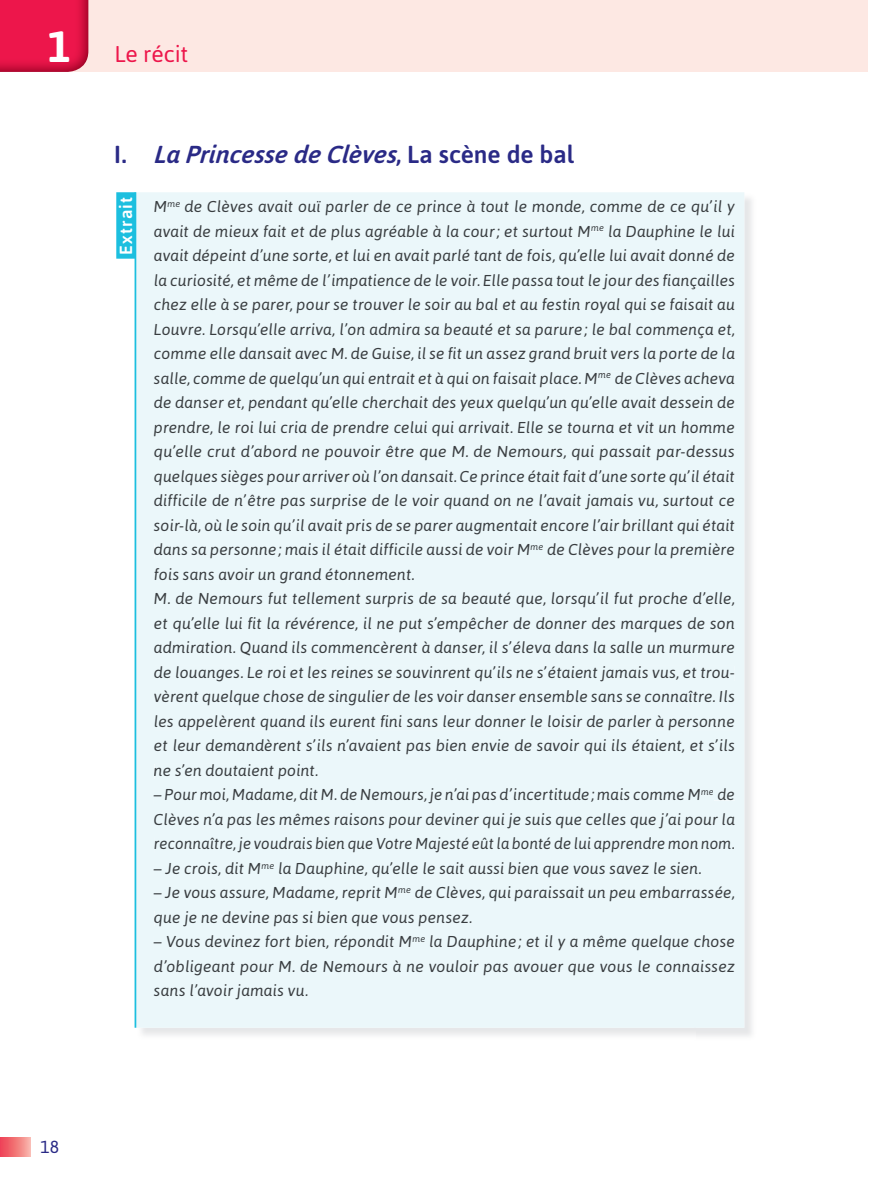
<style>
.page{position:relative;width:869px;height:1191px;background:#fff}
.page>*{position:absolute;margin:0;border:0;box-sizing:border-box;transform-origin:0 0}
.t1{font:italic 500 24.5px "Asap";color:#2a2a86}
.t2{font:22.75px "Asap";letter-spacing:-.005em;color:#ed164b}
.t3{font:500 17.5px "Asap";letter-spacing:.06em;color:#fff}
.t4{font:17.5px "Asap";color:#2a2a86}
.t5{font:italic 15.75px/24.5px "Asap";letter-spacing:.01em;color:#393d40}
.t6{font:italic 15.75px "Asap";color:#231f20}
.s1{font-weight:700;font-size:43.75px;color:#fff}
.s2{font-style:normal}
</style>
<div class="page">
<div style="left:0;top:0;width:867px;height:72px;background:#fde8e3"></div>
<div style="left:0;top:1137px;width:30px;height:19px;background:linear-gradient(to right,#ed3c4f,#f7aca2)"></div>
<img style="left:0;top:0;width:88px;height:72px">
<div style="left:136px;top:192px;width:608px;height:835px;background:#ebf7fa"></div>
<div style="left:155px;top:201px;width:11px;height:11px;background:#ebf7fa"></div>
<div style="left:168px;top:202px;width:12px;height:5px;background:#ebf7fa"></div>
<div style="left:180px;top:200px;width:554px;height:15px;background:#ebf7fa"></div>
<div style="left:154px;top:225px;width:435px;height:15px;background:#ebf7fa"></div>
<div style="left:591px;top:226px;width:12px;height:5px;background:#ebf7fa"></div>
<div style="left:603px;top:225px;width:131px;height:15px;background:#ebf7fa"></div>
<div style="left:154px;top:249px;width:580px;height:15px;background:#ebf7fa"></div>
<div style="left:155px;top:274px;width:579px;height:15px;background:#ebf7fa"></div>
<div style="left:155px;top:298px;width:579px;height:15px;background:#ebf7fa"></div>
<div style="left:155px;top:323px;width:579px;height:15px;background:#ebf7fa"></div>
<div style="left:155px;top:347px;width:579px;height:15px;background:#ebf7fa"></div>
<div style="left:154px;top:372px;width:442px;height:15px;background:#ebf7fa"></div>
<div style="left:598px;top:373px;width:12px;height:5px;background:#ebf7fa"></div>
<div style="left:611px;top:372px;width:123px;height:12px;background:#ebf7fa"></div>
<div style="left:154px;top:396px;width:580px;height:15px;background:#ebf7fa"></div>
<div style="left:154px;top:421px;width:580px;height:15px;background:#ebf7fa"></div>
<div style="left:155px;top:445px;width:579px;height:15px;background:#ebf7fa"></div>
<div style="left:154px;top:470px;width:580px;height:15px;background:#ebf7fa"></div>
<div style="left:154px;top:494px;width:580px;height:15px;background:#ebf7fa"></div>
<div style="left:154px;top:519px;width:580px;height:15px;background:#ebf7fa"></div>
<div style="left:154px;top:543px;width:375px;height:15px;background:#ebf7fa"></div>
<div style="left:530px;top:545px;width:13px;height:5px;background:#ebf7fa"></div>
<div style="left:543px;top:543px;width:191px;height:15px;background:#ebf7fa"></div>
<div style="left:155px;top:568px;width:258px;height:15px;background:#ebf7fa"></div>
<div style="left:155px;top:592px;width:579px;height:15px;background:#ebf7fa"></div>
<div style="left:155px;top:617px;width:579px;height:15px;background:#ebf7fa"></div>
<div style="left:154px;top:641px;width:580px;height:15px;background:#ebf7fa"></div>
<div style="left:154px;top:666px;width:579px;height:15px;background:#ebf7fa"></div>
<div style="left:154px;top:690px;width:580px;height:15px;background:#ebf7fa"></div>
<div style="left:155px;top:715px;width:579px;height:15px;background:#ebf7fa"></div>
<div style="left:155px;top:739px;width:579px;height:15px;background:#ebf7fa"></div>
<div style="left:154px;top:764px;width:163px;height:15px;background:#ebf7fa"></div>
<div style="left:154px;top:788px;width:545px;height:15px;background:#ebf7fa"></div>
<div style="left:701px;top:790px;width:12px;height:5px;background:#ebf7fa"></div>
<div style="left:713px;top:788px;width:21px;height:12px;background:#ebf7fa"></div>
<div style="left:154px;top:813px;width:580px;height:15px;background:#ebf7fa"></div>
<div style="left:155px;top:837px;width:578px;height:15px;background:#ebf7fa"></div>
<div style="left:154px;top:862px;width:106px;height:13px;background:#ebf7fa"></div>
<div style="left:261px;top:863px;width:13px;height:5px;background:#ebf7fa"></div>
<div style="left:274px;top:862px;width:426px;height:15px;background:#ebf7fa"></div>
<div style="left:154px;top:886px;width:243px;height:15px;background:#ebf7fa"></div>
<div style="left:398px;top:888px;width:12px;height:5px;background:#ebf7fa"></div>
<div style="left:411px;top:886px;width:323px;height:15px;background:#ebf7fa"></div>
<div style="left:154px;top:911px;width:317px;height:15px;background:#ebf7fa"></div>
<div style="left:154px;top:935px;width:257px;height:15px;background:#ebf7fa"></div>
<div style="left:412px;top:937px;width:13px;height:5px;background:#ebf7fa"></div>
<div style="left:425px;top:935px;width:309px;height:15px;background:#ebf7fa"></div>
<div style="left:154px;top:960px;width:580px;height:15px;background:#ebf7fa"></div>
<div style="left:154px;top:984px;width:153px;height:15px;background:#ebf7fa"></div>
<div style="left:116px;top:192px;width:19px;height:67px;background:#1cbfdf"></div>
<hr style="left:134px;top:192px;width:2px;height:835px;background:#1cbfdf">
<h2 class="t2" style="left:48px;top:45px;width:142px"><span class="s1">1</span> Le récit</h2>
<h1 class="t1" style="left:114px;top:144px;width:461px"><span class="s2">I .</span> La Princesse de Clèves<span class="s2">, L a s cè n e d e b al</span></h1>
<p class="t4" style="left:40px;top:1140px;width:20px">18</p>
<p class="t3" style="left:119px;top:254px;width:59px;rotate:-90deg">Extrait</p>
<p class="t5" style="left:154px;top:196px;width:582px">M<sup>me</sup> de Clèves avait ouï parler de ce prince à tout le monde, comme de ce qu’il y avait de mieux fait et de plus agréable à la cour ; et surtout M<sup>me</sup> la Dauphine le lui avait dépeint d’une sorte, et lui en avait parlé tant de fois, qu’elle lui avait donné de la curiosité, et même de l’impatience de le voir. Elle passa tout le jour des fiançailles chez elle à se parer, pour se trouver le soir au bal et au festin royal qui se faisait au Louvre. Lorsqu’elle arriva, l’on admira sa beauté et sa parure ; le bal commença et, comme elle dansait avec M. de Guise, il se fit un assez grand bruit vers la porte de la salle, comme de quelqu’un qui entrait et à qui on faisait place. M<sup>me</sup> de Clèves acheva de danser et, pendant qu’elle cherchait des yeux quelqu’un qu’elle avait dessein de prendre, le roi lui cria de prendre celui qui arrivait. Elle se tourna et vit un homme qu’elle crut d’abord ne pouvoir être que M. de Nemours, qui passait par-dessus quelques sièges pour arriver où l’on dansait. Ce prince était fait d’une sorte qu’il était difficile de n’être pas surprise de le voir quand on ne l’avait jamais vu, surtout ce soir-là, où le soin qu’il avait pris de se parer augmentait encore l’air brillant qui était dans sa personne ; mais il était difficile aussi de voir M<sup>me</sup> de Clèves pour la première fois sans avoir un grand étonnement.<br>M. de Nemours fut tellement surpris de sa beauté que, lorsqu’il fut proche d’elle, et qu’elle lui fit la révérence, il ne put s’empêcher de donner des marques de son admiration. Quand ils commencèrent à danser, il s’éleva dans la salle un murmure de louanges. Le roi et les reines se souvinrent qu’ils ne s’étaient jamais vus, et trou&shy;vèrent quelque chose de singulier de les voir danser ensemble sans se connaître. Ils les appelèrent quand ils eurent fini sans leur donner le loisir de parler à personne et leur demandèrent s’ils n’avaient pas bien envie de savoir qui ils étaient, et s’ils ne s’en doutaient point.</p>
<p class="t5" style="left:154px;top:784px;width:582px;text-align:justify">– Pour moi, Madame, dit M. de Nemours, je n’ai pas d’incertitude ; mais comme M<sup>me</sup> de Clèves n’a pas les mêmes raisons pour deviner qui je suis que celles que j’ai pour la reconnaître, je voudrais bien que Votre Majesté eût la bonté de lui apprendre mon nom.</p>
<p class="t5" style="left:154px;top:857px;width:549px">– Je crois, dit M<sup>me</sup> la Dauphine, qu’elle le sait aussi bien que vous savez le sien.</p>
<p class="t5" style="left:154px;top:882px;width:582px">– Je vous assure, Madame, reprit M<sup>me</sup> de Clèves, qui paraissait un peu embarrassée, que je ne devine pas si bien que vous pensez.</p>
<p class="t5" style="left:154px;top:931px;width:582px;text-align:justify">– Vous devinez fort bien, répondit M<sup>me</sup> la Dauphine ; et il y a même quelque chose d’obligeant pour M. de Nemours à ne vouloir pas avouer que vous le connaissez sans l’avoir jamais vu.</p>
<p class="t6" style="left:167px;top:494px;width:7px">f</p>
<p class="t6" style="left:383px;top:543px;width:7px">f</p>
</div>
